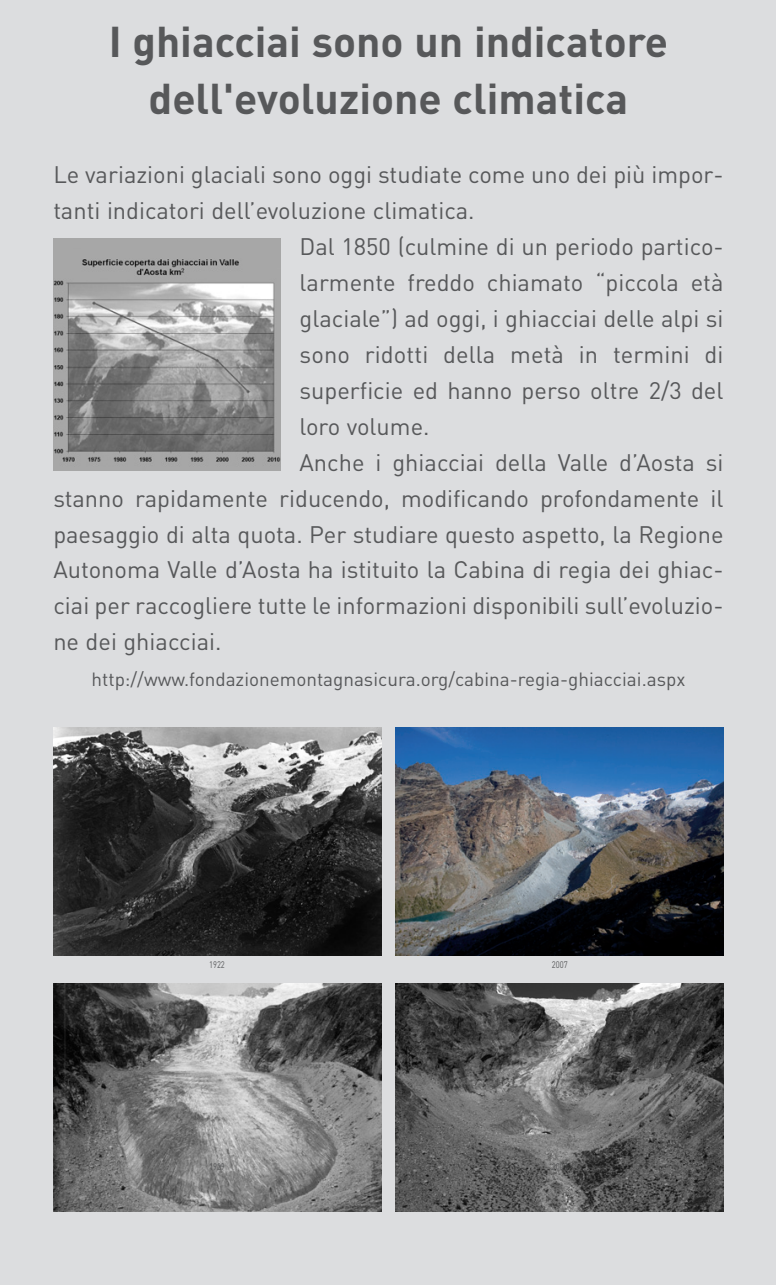
<style>
.page{position:relative;width:776px;height:1285px;background:#fff}
.page>*{position:absolute;margin:0;border:0;box-sizing:border-box;transform-origin:0 0}
.t1{font:700 42.35px/56.7px "DIN";color:#57585a;text-align:center}
.t2{font:23.8px "DIN";color:#57585a}
.t3{font:18.9px "DIN";color:#57585a}
.t4{font:9.45px "DIN";color:#57585a;scale:.8 1}
</style>
<div class="page">
<div style="left:0;top:0;width:775px;height:1285px;background:#dcdddf"></div>
<img style="left:53px;top:238px;width:227px;height:232px">
<img style="left:53px;top:728px;width:328px;height:227px">
<img style="left:395px;top:728px;width:328px;height:227px">
<img style="left:53px;top:983px;width:328px;height:228px">
<img style="left:395px;top:983px;width:328px;height:228px">
<h1 class="t1" style="left:109px;top:15px;width:561px">I ghiacciai sono un indicatore dell'evoluzione climatica</h1>
<p class="t2" style="left:53px;top:163px;width:671px">Le variazioni glaciali sono oggi studiate come uno dei più impor-</p>
<p class="t2" style="left:53px;top:198px;width:422px">tanti indicatori dell’evoluzione climatica.</p>
<p class="t2" style="left:299px;top:234px;width:425px">Dal 1850 (culmine di un periodo partico-</p>
<p class="t2" style="left:299px;top:270px;width:425px">larmente freddo chiamato “piccola età</p>
<p class="t2" style="left:299px;top:306px;width:425px">glaciale”) ad oggi, i ghiacciai delle alpi si</p>
<p class="t2" style="left:299px;top:342px;width:425px">sono ridotti della metà in termini di</p>
<p class="t2" style="left:299px;top:378px;width:425px">superficie ed hanno perso oltre 2/3 del</p>
<p class="t2" style="left:299px;top:414px;width:131px">loro volume.</p>
<p class="t2" style="left:299px;top:450px;width:425px">Anche i ghiacciai della Valle d’Aosta si</p>
<p class="t2" style="left:53px;top:486px;width:671px">stanno rapidamente riducendo, modificando profondamente il</p>
<p class="t2" style="left:53px;top:522px;width:671px">paesaggio di alta quota. Per studiare questo aspetto, la Regione</p>
<p class="t2" style="left:53px;top:558px;width:671px">Autonoma Valle d’Aosta ha istituito la Cabina di regia dei ghiac-</p>
<p class="t2" style="left:53px;top:593px;width:671px">ciai per raccogliere tutte le informazioni disponibili sull’evoluzio-</p>
<p class="t2" style="left:53px;top:629px;width:170px">ne dei ghiacciai.</p>
<p class="t3" style="left:91px;top:670px;width:595px">http://www.fondazionemontagnasicura.org/cabina-regia-ghiacciai.aspx</p>
<p class="t4" style="left:209px;top:960px;width:21px">1922</p>
<p class="t4" style="left:552px;top:960px;width:21px">2007</p>
<p class="t4" style="left:209px;top:1161px;width:21px">1929</p>
<p class="t4" style="left:552px;top:1161px;width:21px">2007</p>
</div>
